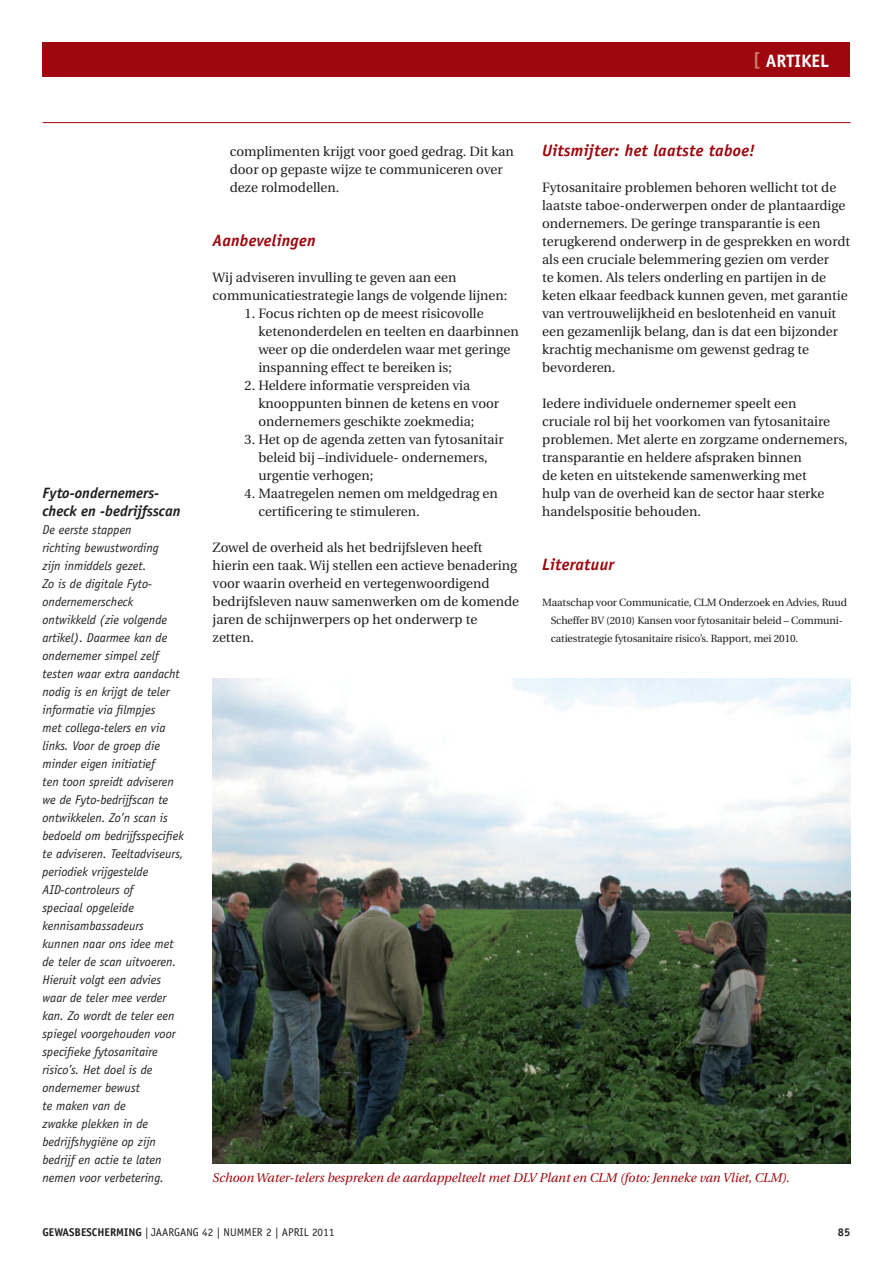
<style>
.page{position:relative;width:893px;height:1263px;background:#fff}
.page>*{position:absolute;margin:0;border:0;box-sizing:border-box;transform-origin:0 0}
.t1{font:700 18px "Officina Sans";color:#fff}
.t2{font:italic 700 16.5px "Officina Sans";letter-spacing:.015em;color:#9d070d}
.t3{font:italic 700 15px/18px "Officina Sans";color:#231f20}
.t4{font:13.5px/18px "Utopia";color:#231f20}
.t5{font:italic 12.75px/18px "Officina Sans";color:#231f20}
.t6{font:italic 12.75px "Utopia";color:#9d070d}
.t7{font:11.25px "Officina Sans";color:#231f20}
.t8{font:700 11.25px "Officina Sans";color:#231f20}
.t9{font:10.5px/18px "Utopia";letter-spacing:-.01em;color:#231f20}
.s1{color:#cb7c64}
.s2{font-weight:700}
</style>
<div class="page">
<div style="left:43px;top:43px;width:807px;height:34px;background:#9d070d"></div>
<hr style="left:43px;top:122px;width:807px;height:1px;background:#9d070d">
<img style="left:213px;top:678px;width:637px;height:486px">
<h1 class="t1" style="left:753px;top:49px;width:78px"><span class="s1">[</span> ARTIKEL</h1>
<p class="t3" style="left:43px;top:484px;width:140px">Fyto-ondernemers&shy;check en -bedrijfsscan</p>
<p class="t5" style="left:43px;top:521px;width:143px">De eerste stappen<br>richting bewustwording<br>zijn inmiddels gezet.<br>Zo is de digitale Fyto&shy;ondernemerscheck ontwikkeld (zie volgende artikel). Daarmee kan de ondernemer simpel zelf testen waar extra aandacht nodig is en krijgt de teler informatie via filmpjes<br>met collega-telers en via links. Voor de groep die minder eigen initiatief<br>ten toon spreidt adviseren we de Fyto-bedrijfscan te ontwikkelen. Zo’n scan is bedoeld om bedrijfsspecifiek te adviseren. Teeltadviseurs, periodiek vrijgestelde<br>AID-controleurs of<br>speciaal opgeleide kennisambassadeurs<br>kunnen naar ons idee met de teler de scan uitvoeren.<br>Hieruit volgt een advies waar de teler mee verder kan. Zo wordt de teler een spiegel voorgehouden voor specifieke fytosanitaire risico’s. Het doel is de ondernemer bewust<br>te maken van de<br>zwakke plekken in de bedrijfshygiëne op zijn bedrijf en actie te laten nemen voor verbetering.</p>
<p class="t4" style="left:230px;top:143px;width:286px">complimenten krijgt voor goed gedrag. Dit kan door op gepaste wijze te communiceren over deze rolmodellen.</p>
<p class="t2" style="left:213px;top:231px;width:104px">Aanbevelingen</p>
<p class="t4" style="left:213px;top:269px;width:296px">Wij adviseren invulling te geven aan een communicatiestrategie langs de volgende lijnen:</p>
<p class="t4" style="left:258px;top:305px;width:262px;text-indent:-14px">1. Focus richten op de meest risicovolle ketenonderdelen en teelten en daarbinnen weer op die onderdelen waar met geringe inspanning effect te bereiken is;</p>
<p class="t4" style="left:258px;top:377px;width:242px;text-indent:-14px">2. Heldere informatie verspreiden via knooppunten binnen de ketens en voor ondernemers geschikte zoekmedia;</p>
<p class="t4" style="left:258px;top:431px;width:247px;text-indent:-14px">3. Het op de agenda zetten van fytosanitair beleid bij –individuele- ondernemers, urgentie verhogen;</p>
<p class="t4" style="left:258px;top:485px;width:241px;text-indent:-14px">4. Maatregelen nemen om meldgedrag en certificering te stimuleren.</p>
<p class="t4" style="left:213px;top:539px;width:308px">Zowel de overheid als het bedrijfsleven heeft hierin een taak. Wij stellen een actieve benadering voor waarin overheid en vertegenwoordigend bedrijfsleven nauw samenwerken om de komende jaren de schijnwerpers op het onderwerp te zetten.</p>
<p class="t2" style="left:542px;top:141px;width:214px">Uitsmijter: het laatste taboe!</p>
<p class="t4" style="left:542px;top:179px;width:309px">Fytosanitaire problemen behoren wellicht tot de laatste taboe-onderwerpen onder de plantaardige ondernemers. De geringe transparantie is een terugkerend onderwerp in de gesprekken en wordt als een cruciale belemmering gezien om verder<br>te komen. Als telers onderling en partijen in de keten elkaar feedback kunnen geven, met garantie van vertrouwelijkheid en beslotenheid en vanuit een gezamenlijk belang, dan is dat een bijzonder krachtig mechanisme om gewenst gedrag te bevorderen.</p>
<p class="t4" style="left:542px;top:395px;width:307px">Iedere individuele ondernemer speelt een cruciale rol bij het voorkomen van fytosanitaire problemen. Met alerte en zorgzame ondernemers, transparantie en heldere afspraken binnen<br>de keten en uitstekende samenwerking met<br>hulp van de overheid kan de sector haar sterke handelspositie behouden.</p>
<p class="t2" style="left:542px;top:555px;width:74px">Literatuur</p>
<p class="t9" style="left:551px;top:594px;width:298px;text-indent:-9px">Maatschap voor Communicatie, CLM Onderzoek en Advies, Ruud<br>Scheffer BV (2010) Kansen voor fytosanitair beleid – Communi&shy;catiestrategie fytosanitaire risico’s. Rapport, mei 2010.</p>
<p class="t6" style="left:213px;top:1171px;width:579px">Schoon Water-telers bespreken de aardappelteelt met DLV Plant en CLM (foto: Jenneke van Vliet, CLM).</p>
<p class="t7" style="left:43px;top:1226px;width:293px"><span class="s2">GEWASBESCHERMING</span> | JAARGANG 42 | NUMMER 2 | APRIL 2011</p>
<p class="t8" style="left:838px;top:1225px;width:14px">85</p>
</div>
